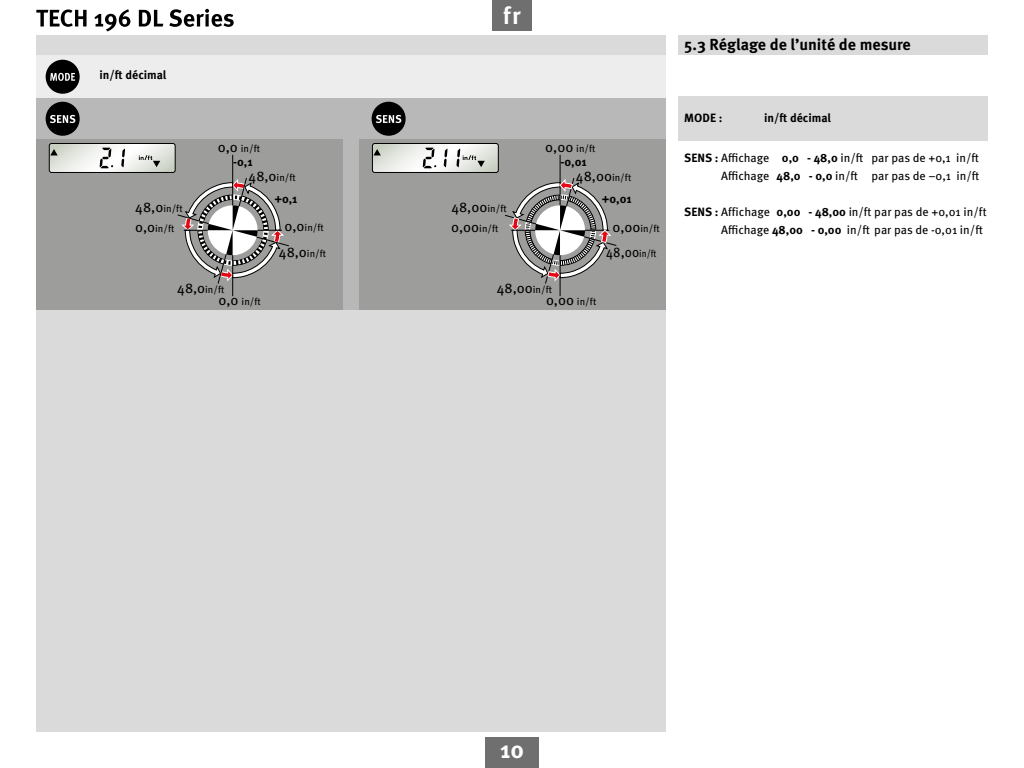
<style>
.page{position:relative;width:1024px;height:768px;background:#fff}
.page>*{position:absolute;margin:0;border:0;box-sizing:border-box;transform-origin:0 0}
.t1{font:700 24px "Meta Pro";color:#fff}
.t2{font:700 16px "Meta Pro";letter-spacing:-.005em;color:#000}
.t3{font:14px "Meta Pro";color:#000}
.t4{font:14px "Meta Pro";color:#000;scale:.9 1}
.t5{font:12px/18px "Meta Pro";color:#000;text-align:right}
.t6{font:700 12px "Meta Pro";color:#000}
.t7{font:10px "Meta Pro";color:#000}
.s1{font-size:14px}
.s2{font-size:10px}
.s3{font-weight:700}
</style>
<div class="page">
<svg style="left:36px;top:9px;width:198px;height:22px"></svg>
<div style="left:485px;top:738px;width:54px;height:30px;background:#706f6f"></div>
<div style="left:492px;top:0;width:40px;height:30px;background:#706f6f"></div>
<div style="left:36px;top:36px;width:629px;height:696px;background:#dadada"></div>
<div style="left:679px;top:36px;width:309px;height:19px;background:#dadada"></div>
<div style="left:679px;top:96px;width:309px;height:45px;background:#dadada"></div>
<div style="left:36px;top:98px;width:629px;height:212px;background:#b9b8b8"></div>
<div style="left:46px;top:102px;width:34px;height:34px;background:#000;border-radius:50%"></div>
<svg style="left:50px;top:115px;width:25px;height:8px"></svg>
<div style="left:359px;top:140px;width:306px;height:170px;background:#9d9d9c"></div>
<div style="left:372px;top:143px;width:127px;height:30px;border:1px solid #000;border-radius:2px"></div>
<svg style="left:372px;top:143px;width:126px;height:29px;background:#d1d3cf"></svg>
<hr style="left:560px;top:155px;width:1px;height:50px;background:#000">
<svg style="left:505px;top:177px;width:112px;height:107px"></svg>
<hr style="left:560px;top:255px;width:1px;height:41px;background:#000">
<div style="left:36px;top:140px;width:306px;height:170px;background:#9d9d9c"></div>
<hr style="left:232px;top:255px;width:1px;height:41px;background:#000">
<svg style="left:49px;top:143px;width:240px;height:141px"></svg>
<div style="left:36px;top:55px;width:629px;height:43px;background:#ededed"></div>
<div style="left:46px;top:60px;width:34px;height:34px;background:#000;border-radius:50%"></div>
<svg style="left:50px;top:73px;width:25px;height:8px"></svg>
<div style="left:372px;top:102px;width:34px;height:34px;background:#000;border-radius:50%"></div>
<svg style="left:376px;top:115px;width:25px;height:8px"></svg>
<h1 class="t1" style="left:503px;top:-3px;width:19px">fr</h1>
<h2 class="t2" style="left:684px;top:32px;width:228px">5.3 Réglage de l’unité de mesure</h2>
<p class="t6" style="left:100px;top:65px;width:68px">in/ft décimal</p>
<p class="t7" style="left:135px;top:201px;width:49px"><span class="s1">48,0</span>in/ft</p>
<p class="t7" style="left:135px;top:221px;width:41px"><span class="s1">0,0</span>in/ft</p>
<p class="t7" style="left:218px;top:141px;width:44px"><span class="s1">0,0</span> in/ft</p>
<p class="t6" style="left:233px;top:153px;width:21px">-0,1</p>
<p class="t7" style="left:249px;top:169px;width:49px"><span class="s1">48,0</span>in/ft</p>
<p class="t6" style="left:274px;top:189px;width:25px">+0,1</p>
<p class="t7" style="left:285px;top:220px;width:41px"><span class="s1">0,0</span>in/ft</p>
<p class="t3" style="left:451px;top:197px;width:57px">48,00<span class="s2">in/ft</span></p>
<p class="t7" style="left:451px;top:221px;width:49px"><span class="s1">0,00</span>in/ft</p>
<p class="t7" style="left:545px;top:141px;width:52px"><span class="s1">0,00</span> in/ft</p>
<p class="t6" style="left:561px;top:153px;width:28px">-0,01</p>
<p class="t3" style="left:576px;top:165px;width:57px">48,00<span class="s2">in/ft</span></p>
<p class="t6" style="left:602px;top:189px;width:31px">+0,01</p>
<p class="t7" style="left:612px;top:221px;width:49px"><span class="s1">0,00</span>in/ft</p>
<p class="t6" style="left:684px;top:108px;width:40px">MODE :</p>
<p class="t6" style="left:764px;top:108px;width:68px">in/ft décimal</p>
<p class="t5" style="left:684px;top:148px;width:297px"><span class="s3">SENS :</span> Affichage <span class="s3">0,0 - 48,0</span> in/ft par pas de +0,1 in/ft<br>Affichage <span class="s3">48,0 - 0,0</span> in/ft par pas de −0,1 in/ft</p>
<p class="t5" style="left:721px;top:202px;width:267px;text-align:left;text-indent:-37px"><span class="s3">SENS :</span> Affichage <span class="s3">0,00 - 48,00</span> in/ft par pas de +0,01 in/ft<br>Affichage <span class="s3">48,00 - 0,00</span> in/ft par pas de -0,01 in/ft</p>
<p class="t7" style="left:279px;top:246px;width:49px"><span class="s1">48,0</span>in/ft</p>
<p class="t4" style="left:606px;top:242px;width:57px">48,00<span class="s2">in/ft</span></p>
<p class="t7" style="left:177px;top:281px;width:49px"><span class="s1">48,0</span>in/ft</p>
<p class="t3" style="left:497px;top:277px;width:57px">48,00<span class="s2">in/ft</span></p>
<p class="t7" style="left:219px;top:294px;width:44px"><span class="s1">0,0</span> in/ft</p>
<p class="t7" style="left:546px;top:294px;width:52px"><span class="s1">0,00</span> in/ft</p>
<h1 class="t1" style="left:500px;top:731px;width:25px">10</h1>
</div>
